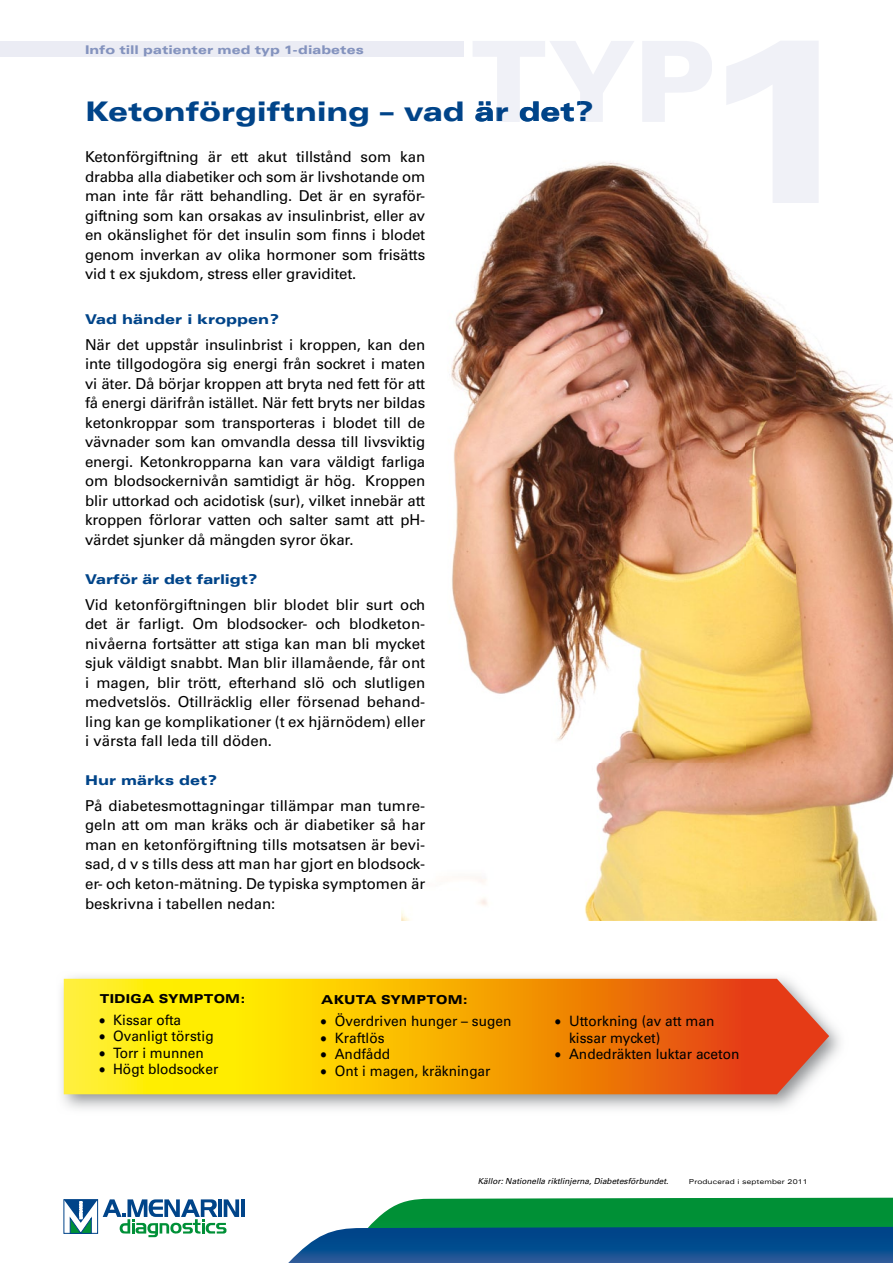
<style>
.page{position:relative;width:893px;height:1263px;background:#fff}
.page>*{position:absolute;margin:0;border:0;box-sizing:border-box;transform-origin:0 0}
.t1{font:900 expanded 27px "Univers";letter-spacing:-.01em;color:#004489}
.t2{font:15px/19.5px "Univers";color:#000;text-align:justify}
.t3{font:14.25px/16.4px "Univers";color:#000;scale:.96 1}
.t4{font:900 expanded 13.5px "Univers";color:#004489}
.t5{font:900 expanded 12.3px "Univers";letter-spacing:.015em;color:#000;scale:.96 1}
.t6{font:900 expanded 12px "Univers";letter-spacing:.005em;color:#8493be}
.t7{font:italic 8.25px "Univers";color:#000}
.t8{font:expanded 6.75px "Univers";letter-spacing:.02em;color:#000}
.s1{font-size:14.4px}
</style>
<div class="page">
<hr style="left:241px;top:1199px;width:3px;height:18px;background:#004489">
<svg style="left:64px;top:1199px;width:175px;height:38px"></svg>
<svg style="left:288px;top:1198px;width:605px;height:65px;background:#1e7778"></svg>
<img style="left:402px;top:162px;width:343px;height:758px">
<img style="left:795px;top:324px;width:98px;height:596px">
<img style="left:745px;top:283px;width:50px;height:637px">
<div style="left:0;top:41px;width:463px;height:16px;background:#ebecf4"></div>
<img style="left:61px;top:976px;width:779px;height:133px">
<svg style="left:64px;top:979px;width:765px;height:115px;background:#f4a910"></svg>
<svg style="left:473px;top:41px;width:239px;height:81px"></svg>
<div style="left:472px;top:101px;width:120px;height:21px;background:linear-gradient(to right,#fbfcfd,#fafafc)"></div>
<img style="left:726px;top:138px;width:92px;height:65px">
<p class="t6" style="left:85px;top:43px;width:280px">Info till patienter med typ 1-diabetes</p>
<h1 class="t1" style="left:85px;top:96px;width:510px">Ketonförgiftning – vad är det?</h1>
<p class="t2" style="left:85px;top:147px;width:342px">Ketonförgiftning är ett akut tillstånd som kan drabba alla diabetiker och som är livshotande om man inte får rätt behandling. Det är en syraför&shy;giftning som kan orsakas av insulinbrist, eller av en okänslighet för det insulin som finns i blodet genom inverkan av olika hormoner som frisätts vid t ex sjukdom, stress eller graviditet.</p>
<p class="t4" style="left:85px;top:311px;width:196px">Vad händer i kroppen?</p>
<p class="t2" style="left:85px;top:335px;width:342px">När det uppstår insulinbrist i kroppen, kan den inte tillgodogöra sig energi från sockret i maten vi äter. Då börjar kroppen att bryta ned fett för att få energi därifrån istället. När fett bryts ner bildas ketonkroppar som transporteras i blodet till de vävnader som kan omvandla dessa till livsviktig energi. Ketonkropparna kan vara väldigt farliga om blodsockernivån samtidigt är hög. Kroppen blir uttorkad och acidotisk (sur), vilket innebär att kroppen förlorar vatten och salter samt att pH&shy;värdet sjunker då mängden syror ökar.</p>
<p class="t4" style="left:85px;top:571px;width:174px">Varför är det farligt?</p>
<p class="t2" style="left:85px;top:595px;width:342px">Vid ketonförgiftningen blir blodet blir surt och det är farligt. Om blodsocker- och blodketon&shy;nivåerna fortsätter att stiga kan man bli mycket sjuk väldigt snabbt. Man blir illamående, får ont i magen, blir trött, efterhand slö och slutligen medvetslös. Otillräcklig eller försenad behand&shy;ling kan ge komplikationer (t ex hjärnödem) eller i värsta fall leda till döden.</p>
<p class="t4" style="left:85px;top:772px;width:134px">Hur märks det?</p>
<p class="t2" style="left:85px;top:796px;width:342px">På diabetesmottagningar tillämpar man tumre&shy;geln att om man kräks och är diabetiker så har man en ketonförgiftning tills motsatsen är bevi&shy;sad, d v s tills dess att man har gjort en blodsock&shy;er- och keton-mätning. De typiska symptomen är beskrivna i tabellen nedan:</p>
<p class="t5" style="left:100px;top:991px;width:153px">TIDIGA SYMPTOM:</p>
<p class="t3" style="left:100px;top:1012px;width:86px"><span class="s1">•</span> Kissar ofta</p>
<p class="t3" style="left:100px;top:1028px;width:120px"><span class="s1">•</span> Ovanligt törstig</p>
<p class="t3" style="left:100px;top:1044px;width:110px"><span class="s1">•</span> Torr i munnen</p>
<p class="t3" style="left:100px;top:1061px;width:125px"><span class="s1">•</span> Högt blodsocker</p>
<p class="t5" style="left:321px;top:993px;width:154px">AKUTA SYMPTOM:</p>
<p class="t3" style="left:321px;top:1013px;width:200px"><span class="s1">•</span> Överdriven hunger – sugen</p>
<p class="t3" style="left:321px;top:1030px;width:67px"><span class="s1">•</span> Kraftlös</p>
<p class="t3" style="left:321px;top:1046px;width:73px"><span class="s1">•</span> Andfådd</p>
<p class="t3" style="left:321px;top:1062px;width:178px"><span class="s1">•</span> Ont i magen, kräkningar</p>
<p class="t3" style="left:569px;top:1013px;width:153px;text-indent:-13px"><span class="s1">•</span> Uttorkning (av att man kissar mycket)</p>
<p class="t3" style="left:556px;top:1046px;width:193px"><span class="s1">•</span> Andedräkten luktar aceton</p>
<p class="t7" style="left:478px;top:1176px;width:192px">Källor: Nationella riktlinjerna, Diabetesförbundet.</p>
<p class="t8" style="left:689px;top:1178px;width:121px">Producerad i september 2011</p>
</div>
